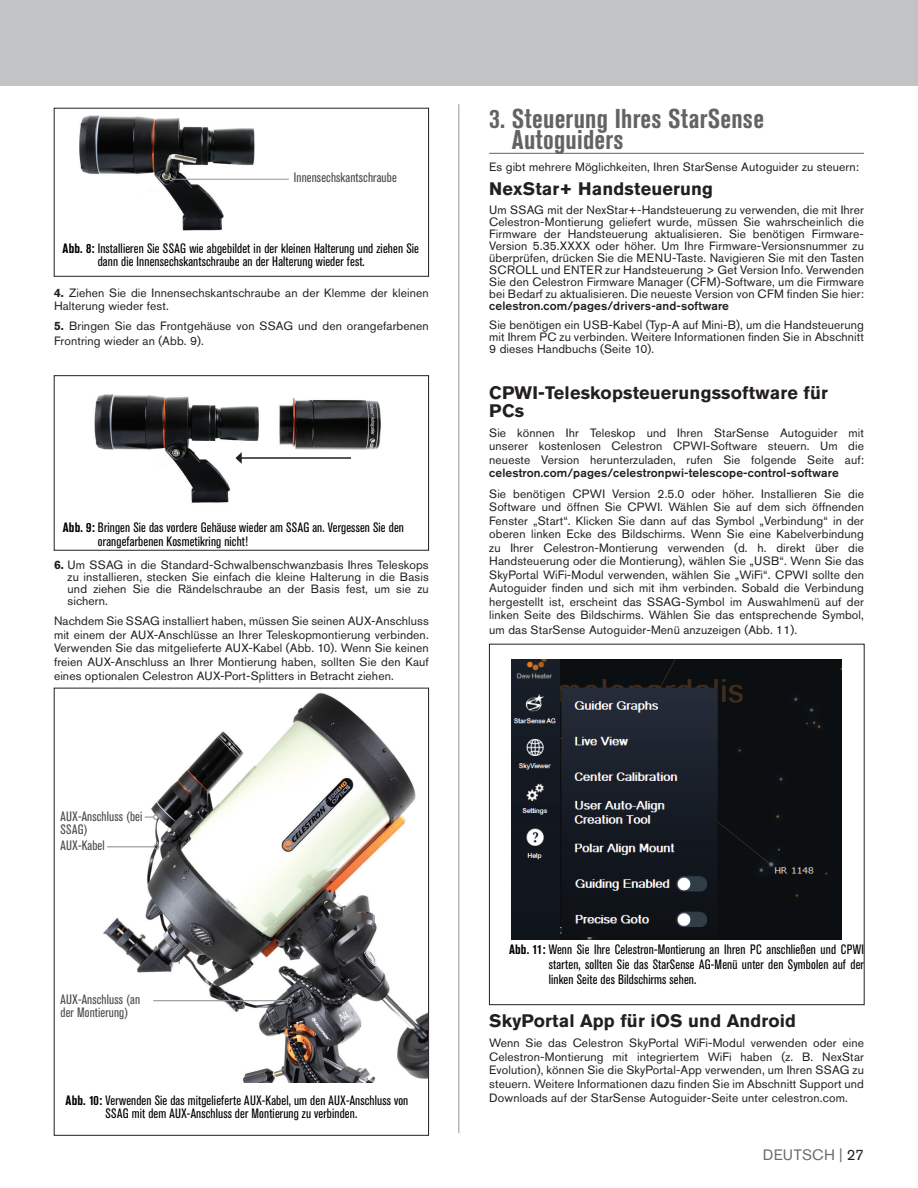
<style>
.page{position:relative;width:918px;height:1188px;background:#fff}
.page>*{position:absolute;margin:0;border:0;box-sizing:border-box;transform-origin:0 0}
.t1{font:700 condensed 27px/21px "Akzidenz Grotesk Pro";letter-spacing:.01em;color:#636366}
.t2{font:700 18px/18px "Akzidenz Grotesk Pro";letter-spacing:.01em;color:#231f20}
.t3{font:15px "Akzidenz Grotesk Pro";letter-spacing:.015em;color:#6c6d70}
.t4{font:condensed 13.5px/13.5px "Akzidenz Grotesk Pro";letter-spacing:.01em;color:#000}
.t5{font:condensed 13.5px/13.5px "Akzidenz Grotesk Pro";letter-spacing:.01em;color:#4b4c4d}
.t6{font:12px/13.6px "Akzidenz Grotesk Pro";letter-spacing:.01em;color:#231f20;text-align:justify}
.t7{font:500 12px "Akzidenz Grotesk Pro";letter-spacing:.01em;color:#231f20}
.s1{font-weight:700}
.s2{color:#231f20}
</style>
<div class="page">
<div style="left:0;top:0;width:918px;height:85px;background:#c2c3c5"></div>
<hr style="left:459px;top:104px;width:1px;height:1029px;background:#939598">
<hr style="left:489px;top:153px;width:375px;height:1px;background:#636366">
<div style="left:489px;top:644px;width:375px;height:361px;border:1px solid #231f20"></div>
<img style="left:511px;top:660px;width:331px;height:279px">
<img style="left:79px;top:115px;width:192px;height:116px">
<hr style="left:172px;top:179px;width:117px;height:1px;background:#939598">
<svg style="left:169px;top:177px;width:4px;height:4px"></svg>
<div style="left:54px;top:375px;width:375px;height:175px;border:1px solid #231f20"></div>
<img style="left:94px;top:394px;width:287px;height:109px">
<hr style="left:241px;top:457px;width:110px;height:2px;background:#231f20">
<svg style="left:235px;top:452px;width:7px;height:12px"></svg>
<img style="left:103px;top:693px;width:325px;height:390px">
<svg style="left:145px;top:814px;width:14px;height:6px"></svg>
<hr style="left:107px;top:846px;width:47px;height:1px;background:#939598">
<svg style="left:154px;top:844px;width:5px;height:6px"></svg>
<hr style="left:153px;top:1000px;width:134px;height:1px;background:#939598">
<svg style="left:286px;top:998px;width:6px;height:6px"></svg>
<p class="t5" style="left:294px;top:170px;width:104px">Innensechskantschraube</p>
<p class="t4" style="left:98px;top:241px;width:323px;text-indent:-35px"><span class="s1">Abb. 8:</span> Installieren Sie SSAG wie abgebildet in der kleinen Halterung und ziehen Sie dann die Innensechskantschraube an der Halterung wieder fest.</p>
<p class="t6" style="left:54px;top:286px;width:376px"><span class="s1">4.</span> Ziehen Sie die Innensechskantschraube an der Klemme der kleinen<br>Halterung wieder fest.</p>
<p class="t6" style="left:54px;top:319px;width:376px;line-height:14.4px"><span class="s1">5.</span> Bringen Sie das Frontgehäuse von SSAG und den orangefarbenen<br>Frontring wieder an (Abb. 9).</p>
<p class="t4" style="left:98px;top:521px;width:308px;text-indent:-35px"><span class="s1">Abb. 9:</span> Bringen Sie das vordere Gehäuse wieder am SSAG an. Vergessen Sie den orangefarbenen Kosmetikring nicht!</p>
<p class="t6" style="left:68px;top:559px;width:363px;line-height:12px;text-indent:-14px"><span class="s1">6.</span> Um SSAG in die Standard-Schwalbenschwanzbasis Ihres Teleskops zu installieren, stecken Sie einfach die kleine Halterung in die Basis und ziehen Sie die Rändelschraube an der Basis fest, um sie zu sichern.</p>
<p class="t6" style="left:54px;top:614px;width:376px">Nachdem Sie SSAG installiert haben, müssen Sie seinen AUX-Anschluss mit einem der AUX-Anschlüsse an Ihrer Teleskopmontierung verbinden.<br>Verwenden Sie das mitgelieferte AUX-Kabel (Abb. 10). Wenn Sie keinen freien AUX-Anschluss an Ihrer Montierung haben, sollten Sie den Kauf eines optionalen Celestron AUX-Port-Splitters in Betracht ziehen.</p>
<p class="t5" style="left:60px;top:809px;width:84px">AUX-Anschluss (bei<br>SSAG)</p>
<p class="t5" style="left:60px;top:838px;width:46px">AUX-Kabel</p>
<p class="t5" style="left:60px;top:992px;width:81px">AUX-Anschluss (an der Montierung)</p>
<p class="t4" style="left:106px;top:1093px;width:304px;text-indent:-40px"><span class="s1">Abb. 10:</span> Verwenden Sie das mitgelieferte AUX-Kabel, um den AUX-Anschluss von<br>SSAG mit dem AUX-Anschluss der Montierung zu verbinden.</p>
<h1 class="t1" style="left:512px;top:108px;width:254px;text-indent:-23px">3. Steuerung Ihres StarSense<br>Autoguiders</h1>
<p class="t6" style="left:489px;top:160px;width:371px">Es gibt mehrere Möglichkeiten, Ihren StarSense Autoguider zu steuern:</p>
<h2 class="t2" style="left:489px;top:180px;width:225px">NexStar+ Handsteuerung</h2>
<p class="t6" style="left:489px;top:204px;width:376px;line-height:12px">Um SSAG mit der NexStar+-Handsteuerung zu verwenden, die mit Ihrer Celestron-Montierung geliefert wurde, müssen Sie wahrscheinlich die Firmware der Handsteuerung aktualisieren. Sie benötigen Firmware-Version 5.35.XXXX oder höher. Um Ihre Firmware-Versionsnummer zu überprüfen, drücken Sie die MENU-Taste. Navigieren Sie mit den Tasten SCROLL und ENTER zur Handsteuerung &gt; Get Version Info. Verwenden Sie den Celestron Firmware Manager (CFM)-Software, um die Firmware bei Bedarf zu aktualisieren. Die neueste Version von CFM finden Sie hier:</p>
<p class="t7" style="left:489px;top:298px;width:241px">celestron.com/pages/drivers-and-software</p>
<p class="t6" style="left:489px;top:319px;width:376px;line-height:12px">Sie benötigen ein USB-Kabel (Typ-A auf Mini-B), um die Handsteuerung mit Ihrem PC zu verbinden. Weitere Informationen finden Sie in Abschnitt 9 dieses Handbuchs (Seite 10).</p>
<h2 class="t2" style="left:489px;top:383px;width:340px">CPWI-Teleskopsteuerungssoftware für<br>PCs</h2>
<p class="t6" style="left:489px;top:426px;width:376px">Sie können Ihr Teleskop und Ihren StarSense Autoguider mit unserer kostenlosen Celestron CPWI-Software steuern. Um die neueste Version herunterzuladen, rufen Sie folgende Seite auf:</p>
<p class="t7" style="left:489px;top:466px;width:351px">celestron.com/pages/celestronpwi-telescope-control-software</p>
<p class="t6" style="left:489px;top:487px;width:376px">Sie benötigen CPWI Version 2.5.0 oder höher. Installieren Sie die Software und öffnen Sie CPWI. Wählen Sie auf dem sich öffnenden Fenster „Start“. Klicken Sie dann auf das Symbol „Verbindung“ in der oberen linken Ecke des Bildschirms. Wenn Sie eine Kabelverbindung zu Ihrer Celestron-Montierung verwenden (d. h. direkt über die Handsteuerung oder die Montierung), wählen Sie „USB“. Wenn Sie das SkyPortal WiFi-Modul verwenden, wählen Sie „WiFi“. CPWI sollte den Autoguider finden und sich mit ihm verbinden. Sobald die Verbindung hergestellt ist, erscheint das SSAG-Symbol im Auswahlmenü auf der linken Seite des Bildschirms. Wählen Sie das entsprechende Symbol, um das StarSense Autoguider-Menü anzuzeigen (Abb. 11).</p>
<p class="t4" style="left:549px;top:941px;width:317px;line-height:15px;text-align:justify;text-indent:-40px"><span class="s1">Abb. 11:</span> Wenn Sie Ihre Celestron-Montierung an Ihren PC anschließen und CPWI starten, sollten Sie das StarSense AG-Menü unter den Symbolen auf der linken Seite des Bildschirms sehen.</p>
<h2 class="t2" style="left:489px;top:1011px;width:308px">SkyPortal App für iOS und Android</h2>
<p class="t6" style="left:489px;top:1036px;width:376px">Wenn Sie das Celestron SkyPortal WiFi-Modul verwenden oder eine Celestron-Montierung mit integriertem WiFi haben (z. B. NexStar Evolution), können Sie die SkyPortal-App verwenden, um Ihren SSAG zu steuern. Weitere Informationen dazu finden Sie im Abschnitt Support und Downloads auf der StarSense Autoguider-Seite unter celestron.com.</p>
<p class="t3" style="left:763px;top:1145px;width:103px">DEUTSCH | <span class="s2">27</span></p>
</div>
